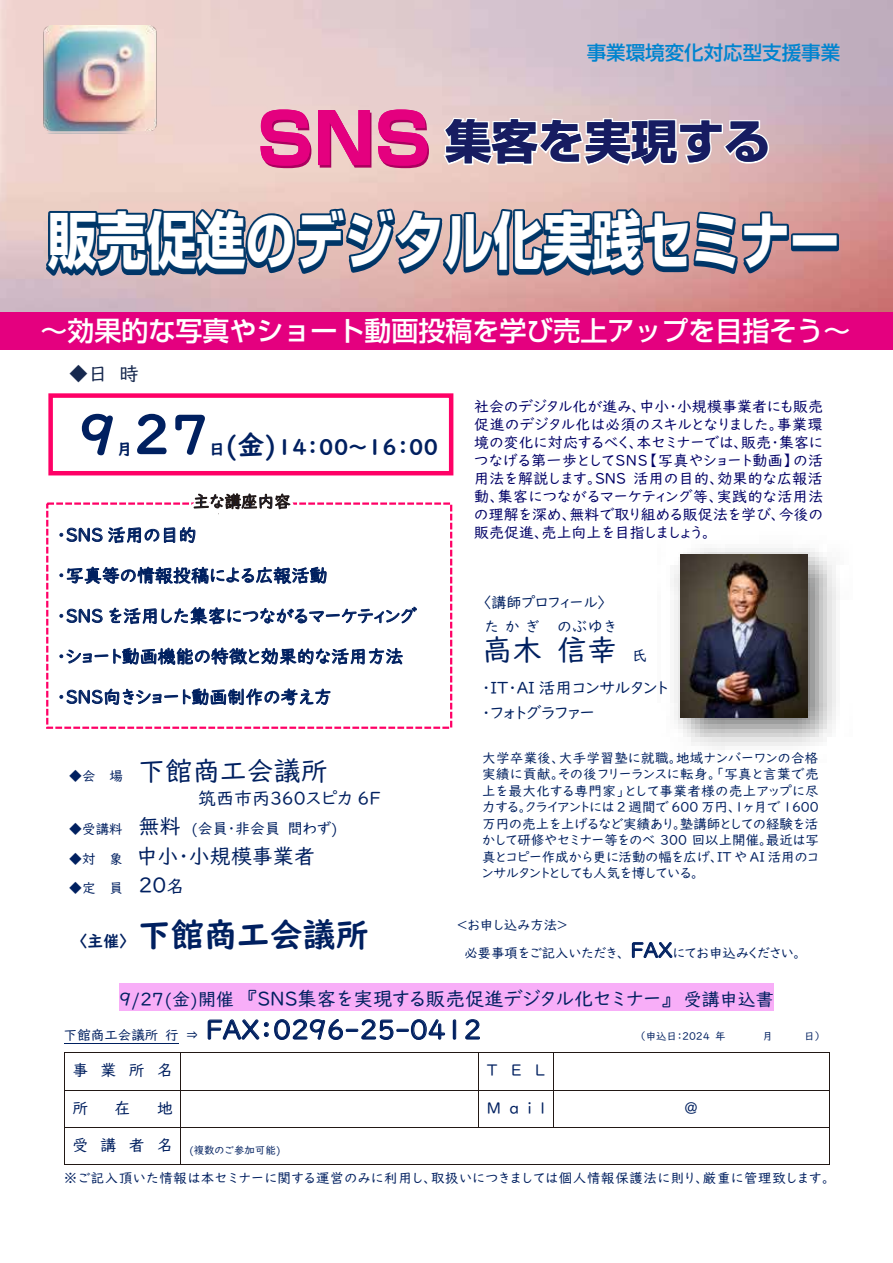
<style>
.page{position:relative;width:893px;height:1263px;background:#fff}
.page>*{position:absolute;margin:0;border:0;box-sizing:border-box;transform-origin:0 0}
.t1{font:700 61.8px "Shin Go Pro";color:#fff;scale:.8 1}
.t2{font:54px "UD Digi Kyokasho NK B";color:#002060}
.t3{font:700 46.5px "Shin Go Pro";color:#00296c}
.t4{font:33px "UD Digi Kyokasho NK B";color:#002060}
.t5{font:30px "UD Digi Kyokasho NK R";color:#002060}
.t6{font:27px "UD Digi Kyokasho NK R";color:#002060}
.t7{font:500 27px "Shin Go Pro";color:#fff}
.t8{font:21px "UD Digi Kyokasho NK B";color:#002060}
.t9{font:21px "UD Digi Kyokasho NK R";color:#002060}
.t10{font:19.5px "UD Digi Kyokasho NK R";letter-spacing:.005em;color:#002060}
.t11{font:500 19.5px "Shin Go Pro";color:#0084cf}
.t12{font:19.5px "UD Digi Kyokasho NP R";color:#17294f}
.t13{font:18px "UD Digi Kyokasho NK R";color:#002060}
.t14{font:16.5px/25.5px "UD Digi Kyokasho NK R";color:#002060}
.t15{font:15.9px "UD Digi Kyokasho NK R";letter-spacing:.785em;color:#002060}
.t16{font:15.9px "UD Digi Kyokasho NK B";color:#002060}
.t17{font:15px/18px "UD Digi Kyokasho NK R";letter-spacing:.01em;color:#006;text-align:justify}
.t18{font:15px "UD Digi Kyokasho NK R";letter-spacing:.005em;color:#002060}
.t19{font:13.5px/16.5px "UD Digi Kyokasho NK R";letter-spacing:.005em;color:#002060;text-align:justify}
.t20{font:13.5px "UD Digi Kyokasho NK R";letter-spacing:.05em;color:#002060}
.t21{font:10.5px "UD Digi Kyokasho NK R";color:#002060}
.s1{font-size:69.75px;color:#e4007f}
.s2{font-size:15.9px}
.s3{font-size:27px}
.s4{font-size:13.5px}
.s5{font-size:21px}
.s6{font-size:18px}
</style>
<div class="page">
<div style="left:119px;top:984px;width:655px;height:27px;background:#f8aef8"></div>
<svg style="left:207px;top:1019px;width:238px;height:21px"></svg>
<svg style="left:452px;top:1019px;width:5px;height:21px"></svg>
<svg style="left:465px;top:1019px;width:15px;height:21px"></svg>
<hr style="left:64px;top:1043px;width:115px;height:1px;background:#002060">
<hr style="left:65px;top:1052px;width:116px;height:1px;background:#221815">
<hr style="left:181px;top:1052px;width:297px;height:1px;background:#221815">
<hr style="left:479px;top:1052px;width:74px;height:1px;background:#221815">
<hr style="left:553px;top:1052px;width:276px;height:1px;background:#221815">
<hr style="left:64px;top:1053px;width:1px;height:37px;background:#221815">
<hr style="left:181px;top:1053px;width:1px;height:37px;background:#221815">
<hr style="left:478px;top:1053px;width:1px;height:37px;background:#221815">
<hr style="left:553px;top:1053px;width:1px;height:37px;background:#221815">
<hr style="left:829px;top:1053px;width:1px;height:37px;background:#221815">
<hr style="left:65px;top:1090px;width:116px;height:1px;background:#221815">
<hr style="left:181px;top:1090px;width:297px;height:1px;background:#221815">
<hr style="left:479px;top:1090px;width:74px;height:1px;background:#221815">
<hr style="left:553px;top:1090px;width:276px;height:1px;background:#221815">
<hr style="left:64px;top:1090px;width:1px;height:37px;background:#221815">
<hr style="left:181px;top:1090px;width:1px;height:37px;background:#221815">
<hr style="left:478px;top:1090px;width:1px;height:37px;background:#221815">
<hr style="left:553px;top:1090px;width:1px;height:37px;background:#221815">
<hr style="left:829px;top:1090px;width:1px;height:37px;background:#221815">
<hr style="left:65px;top:1127px;width:116px;height:1px;background:#221815">
<hr style="left:181px;top:1127px;width:297px;height:1px;background:#221815">
<hr style="left:479px;top:1127px;width:74px;height:1px;background:#221815">
<hr style="left:553px;top:1127px;width:276px;height:1px;background:#221815">
<hr style="left:64px;top:1128px;width:1px;height:36px;background:#221815">
<hr style="left:65px;top:1164px;width:116px;height:1px;background:#221815">
<hr style="left:181px;top:1128px;width:1px;height:36px;background:#221815">
<hr style="left:181px;top:1164px;width:648px;height:1px;background:#221815">
<hr style="left:829px;top:1128px;width:1px;height:36px;background:#221815">
<div style="left:46px;top:502px;width:406px;height:227px;background:#fff;border:2px dashed #f06"></div>
<svg style="left:59px;top:475px;width:358px;height:254px"></svg>
<div style="left:48px;top:393px;width:405px;height:82px;border:4px solid #f06"></div>
<svg style="left:632px;top:942px;width:41px;height:16px"></svg>
<img style="left:674px;top:548px;width:162px;height:202px">
<img style="left:681px;top:554px;width:127px;height:164px">
<div style="left:0;top:312px;width:893px;height:38px;background:#e4007f"></div>
<div style="left:791px;top:237px;width:48px;height:14px;border:4px solid #003567"></div>
<div style="left:791px;top:233px;width:48px;height:15px;border:4px solid #003869"></div>
<svg style="left:36px;top:0;width:755px;height:281px;background:#c0b0b7"></svg>
<img style="left:41px;top:25px;width:116px;height:108px">
<h3 class="t11" style="left:587px;top:36px;width:255px">事業環境変化対応型支援事業</h3>
<h3 class="t3" style="left:257px;top:105px;width:515px"><span class="s1">SNS</span> 集客を実現する</h3>
<h1 class="t1" style="left:48px;top:195px;width:992px">販売促進のデジタル化実践セミナー</h1>
<h3 class="t7" style="left:40px;top:309px;width:811px">～効果的な写真やショート動画投稿を学び売上アップを目指そう～</h3>
<h3 class="t12" style="left:69px;top:363px;width:72px">◆日 時</h3>
<h2 class="t2" style="left:79px;top:403px;width:132px">９２７</h2>
<p class="t16" style="left:117px;top:440px;width:17px">月</p>
<h3 class="t8" style="left:209px;top:435px;width:231px"><span class="s2">日</span><span class="s3">(金)</span>１４：００～１６：００</h3>
<h3 class="t13" style="left:57px;top:525px;width:141px">・SNS 活用の目的</h3>
<h3 class="t13" style="left:57px;top:565px;width:272px">・写真等の情報投稿による広報活動</h3>
<h3 class="t13" style="left:57px;top:606px;width:361px">・SNS を活用した集客につながるマーケティング</h3>
<h3 class="t13" style="left:57px;top:646px;width:348px">・ショート動画機能の特徴と効果的な活用方法</h3>
<h3 class="t13" style="left:57px;top:687px;width:276px">・ＳＮＳ向きショート動画制作の考え方</h3>
<h3 class="t6" style="left:69px;top:756px;width:260px"><span class="s4">◆会 場</span> 下館商工会議所</h3>
<h3 class="t13" style="left:198px;top:788px;width:184px">筑西市丙３６０スピカ 6F</h3>
<p class="t18" style="left:69px;top:819px;width:271px"><span class="s4">◆受講料</span> <span class="s5">無料</span> (会員・非会員問わず)</p>
<h3 class="t9" style="left:69px;top:844px;width:248px"><span class="s4">◆対 象</span> 中小・小規模事業者</h3>
<p class="t19" style="left:69px;top:880px;width:117px">◆定 員 <span class="s5">2０</span><span class="s6">名</span></p>
<h3 class="t4" style="left:77px;top:915px;width:293px"><span class="s2">〈主催〉</span>下館商工会議所</h3>
<p class="t17" style="left:474px;top:397px;width:350px">社会のデジタル化が進み、中小・小規模事業者にも販売促進のデジタル化は必須のスキルとなりました。事業環境の変化に対応するべく、本セミナーでは、販売・集客につなげる第一歩としてＳＮＳ【写真やショート動画】の活用法を解説します。SNS 活用の目的、効果的な広報活動、集客につながるマーケティング等、実践的な活用法の理解を深め、無料で取り組める販促法を学び、今後の販売促進、売上向上を目指しましょう。</p>
<p class="t18" style="left:482px;top:593px;width:126px">〈講師プロフィール〉</p>
<h3 class="t5" style="left:482px;top:632px;width:62px">高木</h3>
<p class="t18" style="left:557px;top:618px;width:60px">のぶゆき</p>
<p class="t18" style="left:485px;top:618px;width:55px">たかぎ</p>
<h3 class="t5" style="left:557px;top:632px;width:62px">信幸</h3>
<p class="t18" style="left:632px;top:647px;width:16px">氏</p>
<p class="t14" style="left:482px;top:675px;width:187px">・ＩＴ・AI 活用コンサルタント・フォトグラファー</p>
<p class="t19" style="left:482px;top:750px;width:338px">大学卒業後、大手学習塾に就職。地域ナンバーワンの合格実績に貢献。その後フリーランスに転身。「写真と言葉で売上を最大化する専門家」として事業者様の売上アップに尽力する。クライアントには 2 週間で 600 万円、１ヶ月で 1600万円の売上を上げるなど実績あり。塾講師としての経験を活かして研修やセミナー等をのべ 300 回以上開催。最近は写真とコピー作成から更に活動の幅を広げ、IT や AI 活用のコンサルタントとしても人気を博している。</p>
<p class="t19" style="left:464px;top:911px;width:338px;line-height:28px;text-indent:-7px">&lt;お申し込み方法&gt;<br>必要事項をご記入いただき、<span class="s5">ＦＡＸ</span>にてお申込みください。</p>
<h3 class="t10" style="left:119px;top:987px;width:656px"><span class="s6">９/２７(金)開催</span>『ＳＮＳ集客を実現する販売促進デジタル化セミナー』<span class="s6">受講申込書</span></h3>
<h3 class="t6" style="left:64px;top:1014px;width:419px"><span class="s4">下館商工会議所行 ⇒</span> FAX：0296-25-0412</h3>
<p class="t21" style="left:639px;top:1030px;width:88px">（申込日：２０２４年</p>
<p class="t21" style="left:762px;top:1030px;width:12px">月</p>
<p class="t21" style="left:804px;top:1030px;width:19px">日）</p>
<p class="t15" style="left:72px;top:1061px;width:102px">事業所名</p>
<p class="t15" style="left:487px;top:1061px;width:60px">ＴＥＬ</p>
<p class="t15" style="left:72px;top:1098px;width:17px">所</p>
<p class="t15" style="left:115px;top:1098px;width:17px">在</p>
<p class="t15" style="left:157px;top:1098px;width:17px">地</p>
<p class="t15" style="left:487px;top:1098px;width:60px">Ｍａｉｌ</p>
<p class="t15" style="left:685px;top:1098px;width:15px">＠</p>
<p class="t21" style="left:72px;top:1144px;width:210px"><sup>受</sup> <sup>講</sup> <sup>者</sup> <sup>名</sup> (複数のご参加可能)</p>
<p class="t20" style="left:64px;top:1170px;width:766px">※ご記入頂いた情報は本セミナーに関する運営のみに利用し、取扱いにつきましては個人情報保護法に則り、厳重に管理致します。</p>
</div>
